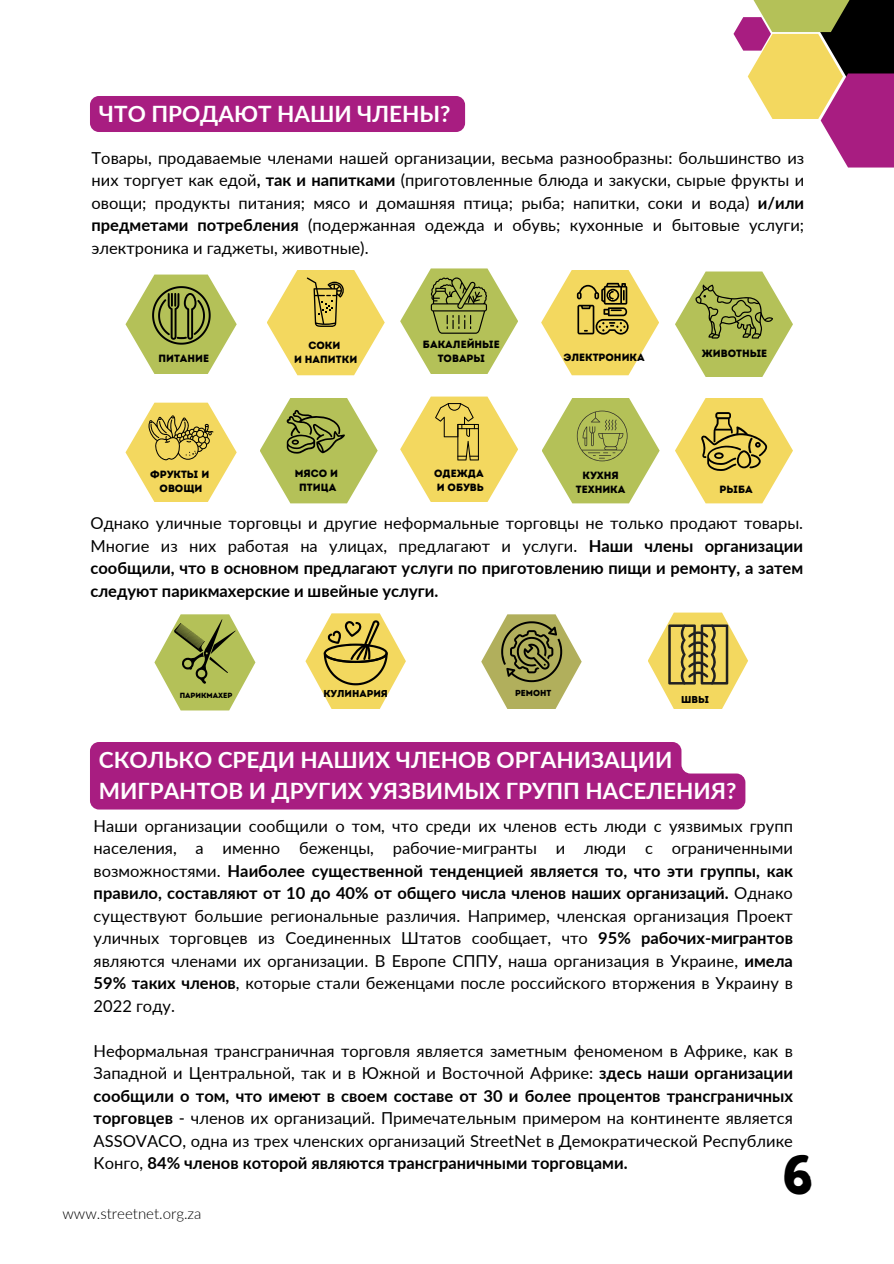
<style>
.page{position:relative;width:894px;height:1264px;background:#fff}
.page>*{position:absolute;margin:0;border:0;box-sizing:border-box;transform-origin:0 0}
.t1{font:47.25px "KGHAPPY Solid";color:#000}
.t2{font:700 22.5px/31.5px "Lato";color:#fff}
.t3{font:16.5px/22.5px "Lato";color:#000;text-align:justify}
.t4{font:700 16.5px/22.5px "Lato";color:#000;text-align:justify}
.t5{font:300 15px "Lato";color:#000}
.t6{font:10.5px/14px "Intro Rust Base";color:#000;text-align:center}
.t7{font:10.05px "Intro Rust Base";color:#000}
.t8{font:8.7px "Intro Rust Base";color:#000}
.t9{font:7.5px "Intro Rust Base";color:#000}
.s1{font-weight:700}
.s2{font-weight:400}
</style>
<div class="page">
<div style="left:801px;top:0;width:92px;height:113px;background:#000"></div>
<svg style="left:733px;top:17px;width:160px;height:150px"></svg>
<svg style="left:744px;top:0;width:114px;height:32px;fill:#b4c158"></svg>
<svg style="left:125px;top:274px;width:111px;height:100px"></svg>
<svg style="left:400px;top:268px;width:118px;height:106px"></svg>
<svg style="left:267px;top:270px;width:117px;height:105px"></svg>
<svg style="left:541px;top:270px;width:118px;height:105px"></svg>
<svg style="left:125px;top:402px;width:111px;height:100px"></svg>
<svg style="left:260px;top:398px;width:117px;height:105px"></svg>
<svg style="left:542px;top:398px;width:117px;height:105px"></svg>
<svg style="left:675px;top:398px;width:117px;height:105px"></svg>
<svg style="left:400px;top:396px;width:118px;height:106px"></svg>
<svg style="left:675px;top:271px;width:117px;height:106px"></svg>
<svg style="left:305px;top:613px;width:101px;height:96px"></svg>
<svg style="left:481px;top:614px;width:100px;height:95px"></svg>
<svg style="left:648px;top:612px;width:100px;height:97px"></svg>
<svg style="left:154px;top:614px;width:101px;height:96px"></svg>
<div style="left:90px;top:96px;width:375px;height:36px;background:#a81d81;border-radius:9px"></div>
<div style="left:90px;top:742px;width:655px;height:67px;background:#a81d81"></div>
<h3 class="t2" style="left:99px;top:97px;width:353px">ЧТО ПРОДАЮТ НАШИ ЧЛЕНЫ?</h3>
<h3 class="t3" style="left:91px;top:146px;width:714px">Товары, продаваемые членами нашей организации, весьма разнообразны: большинство из них торгует как едой<span class="s1">, так и напитками</span> (приготовленные блюда и закуски, сырые фрукты и овощи; продукты питания; мясо и домашняя птица; рыба; напитки, соки и вода) <span class="s1">и/или предметами потребления</span> (подержанная одежда и обувь; кухонные и бытовые услуги; электроника и гаджеты, животные).</h3>
<h1 class="t6" style="left:158px;top:351px;width:52px">Питание</h1>
<h2 class="t6" style="left:423px;top:337px;width:78px">Бакалейные товары</h2>
<p class="t6" style="left:294px;top:338px;width:65px">Соки<br>и напитки</p>
<h3 class="t6" style="left:563px;top:350px;width:83px">Электроника</h3>
<p class="t6" style="left:150px;top:467px;width:61px">Фрукты и овощи</p>
<h3 class="t6" style="left:294px;top:466px;width:45px">Мясо и птица</h3>
<p class="t6" style="left:575px;top:468px;width:51px">Кухня техника</p>
<p class="t6" style="left:434px;top:466px;width:51px;text-align:left">Одежда и обувь</p>
<h3 class="t6" style="left:701px;top:346px;width:67px">Животные</h3>
<h3 class="t6" style="left:719px;top:482px;width:35px">Рыба</h3>
<p class="t4" style="left:90px;top:512px;width:714px"><span class="s2">Однако уличные торговцы и другие неформальные торговцы не только продают товары.<br>Многие из них работая на улицах, предлагают и услуги.</span> Наши члены организации сообщили, что в основном предлагают услуги по приготовлению пищи и ремонту, а затем следуют парикмахерские и швейные услуги.</p>
<p class="t9" style="left:180px;top:690px;width:54px">Парикмахер</p>
<p class="t7" style="left:323px;top:687px;width:66px">Кулинария</p>
<h3 class="t8" style="left:515px;top:687px;width:38px">Ремонт</h3>
<p class="t7" style="left:681px;top:693px;width:30px">Швы</p>
<p class="t2" style="left:99px;top:743px;width:638px">СКОЛЬКО СРЕДИ НАШИХ ЧЛЕНОВ ОРГАНИЗАЦИИ<br>МИГРАНТОВ И ДРУГИХ УЯЗВИМЫХ ГРУПП НАСЕЛЕНИЯ?</p>
<h3 class="t3" style="left:94px;top:813px;width:700px">Наши организации сообщили о том, что среди их членов есть люди с уязвимых групп населения, а именно беженцы, рабочие-мигранты и люди с ограниченными возможностями. <span class="s1">Наиболее существенной тенденцией является то, что эти группы, как правило, составляют от 10 до 40% от общего числа членов наших организаций.</span> Однако существуют большие региональные различия. Например, членская организация Проект уличных торговцев из Соединенных Штатов сообщает, что <span class="s1">95% рабочих-мигрантов </span>являются членами их организации. В Европе СППУ, наша организация в Украине, <span class="s1">имела 59% таких членов</span>, которые стали беженцами после российского вторжения в Украину в 2022 году.</h3>
<p class="t3" style="left:94px;top:1038px;width:700px">Неформальная трансграничная торговля является заметным феноменом в Африке, как в Западной и Центральной, так и в Южной и Восточной Африке: <span class="s1">здесь наши организации сообщили о том, что имеют в своем составе от 30 и более процентов трансграничных торговцев</span> - членов их организаций. Примечательным примером на континенте является ASSOVACO, одна из трех членских организаций StreetNet в Демократической Республике Конго, <span class="s1">84% членов которой являются трансграничными торговцами.</span></p>
<h3 class="t5" style="left:62px;top:1204px;width:140px">www.streetnet.org.za</h3>
<p class="t1" style="left:779px;top:1138px;width:35px">6</p>
</div>
